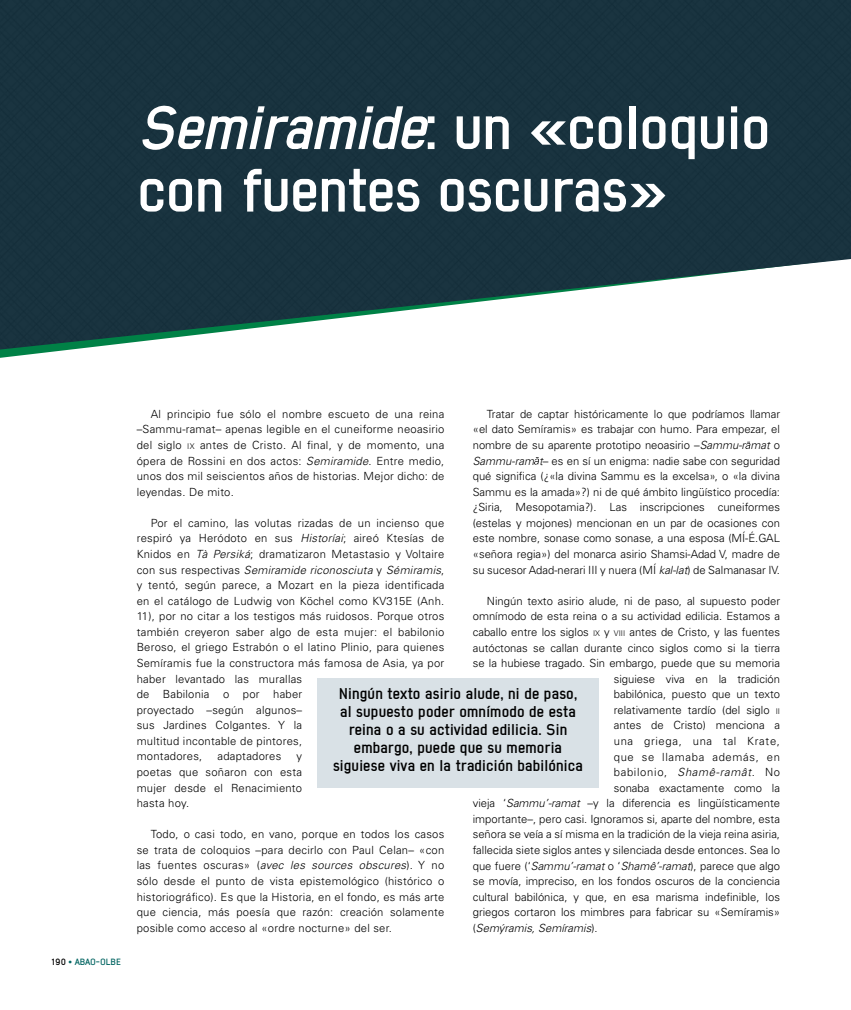
<style>
.page{position:relative;width:851px;height:1010px;background:#fff}
.page>*{position:absolute;margin:0;border:0;box-sizing:border-box;transform-origin:0 0}
.t1{font:700 58.75px/62.5px "Early Times";letter-spacing:-.01em;color:#fff}
.t2{font:700 15px/18px "Early Times";letter-spacing:.01em;color:#000;text-align:center}
.t3{font:300 11.25px/15.6px "Univers LT Std";color:#000;text-align:justify}
.t4{font:300 11.25px/15.6px "Univers LT Std";letter-spacing:.02em;color:#000}
.t5{font:300 11.25px "Univers LT Std";letter-spacing:.06em;color:#000}
.t6{font:italic 300 11.25px "Univers LT Std";color:#000}
.t7{font:700 8.75px "Early Times";color:#006461}
.s1{font-style:italic}
.s2{color:#000}
.s3{font-size:7.88px}
.s4{font-style:normal}
</style>
<div class="page">
<img style="left:0;top:0;width:850px;height:350px">
<svg style="left:745px;top:442px;width:5px;height:7px"></svg>
<svg style="left:534px;top:457px;width:5px;height:8px"></svg>
<div style="left:317px;top:678px;width:282px;height:110px;background:#d9e1e6"></div>
<h1 class="t1" style="left:137px;top:98px;width:635px"><span class="s1">Semiramide</span>: un «coloquio con fuentes oscuras»</h1>
<p class="t7" style="left:52px;top:957px;width:70px"><span class="s2">190</span> • ABAO-OLBE</p>
<p class="t3" style="left:472px;top:406px;width:309px;text-indent:14px">Tratar de captar históricamente lo que podríamos llamar «el dato Semíramis» es trabajar con humo. Para empezar, el nombre de su aparente prototipo neoasirio –<span class="s1">Sammu-r mat</span> o <span class="s1">Sammu-ram t</span>– es en sí un enigma: nadie sabe con seguridad qué significa (¿«la divina Sammu es la excelsa», o «la divina Sammu es la amada»?) ni de qué ámbito lingüístico procedía: ¿Siria, Mesopotamia?). Las inscripciones cuneiformes (estelas y mojones) mencionan en un par de ocasiones con este nombre, sonase como sonase, a una esposa (MÍ-É.GAL «señora regia») del monarca asirio Shamsi-Adad V, madre de su sucesor Adad-nerari III y nuera (MÍ <span class="s1">kal-lat</span>) de Salmanasar IV.</p>
<p class="t3" style="left:487px;top:593px;width:294px">Ningún texto asirio alude, ni de paso, al supuesto poder</p>
<p class="t3" style="left:472px;top:608px;width:309px">omnímodo de esta reina o a su actividad edilicia. Estamos a</p>
<p class="t3" style="left:472px;top:624px;width:309px">caballo entre los siglos <span class="s3">IX</span> y <span class="s3">VIII</span> antes de Cristo, y las fuentes</p>
<p class="t3" style="left:472px;top:640px;width:309px">autóctonas se callan durante cinco siglos como si la tierra</p>
<p class="t3" style="left:472px;top:655px;width:309px">se la hubiese tragado. Sin embargo, puede que su memoria</p>
<p class="t3" style="left:613px;top:671px;width:168px">siguiese viva en la tradición</p>
<p class="t3" style="left:613px;top:686px;width:168px">babilónica, puesto que un texto</p>
<p class="t3" style="left:613px;top:702px;width:168px">relativamente tardío (del siglo <span class="s3">II</span></p>
<p class="t3" style="left:613px;top:718px;width:168px">antes de Cristo) menciona a</p>
<p class="t5" style="left:613px;top:734px;width:168px">una griega, una tal Krate,</p>
<p class="t5" style="left:613px;top:750px;width:168px">que se llamaba además, en</p>
<p class="t5" style="left:613px;top:765px;width:168px">babilonio, <span class="s1">Shamê-ramât</span>. No</p>
<p class="t3" style="left:613px;top:780px;width:168px">sonaba exactamente como la</p>
<p class="t3" style="left:472px;top:795px;width:309px">vieja ‘<span class="s1">Sammu’-ramat</span> –y la diferencia es lingüísticamente</p>
<p class="t3" style="left:472px;top:811px;width:309px">importante–, pero casi. Ignoramos si, aparte del nombre, esta</p>
<p class="t3" style="left:472px;top:826px;width:309px">señora se veía a sí misma en la tradición de la vieja reina asiria,</p>
<p class="t3" style="left:472px;top:842px;width:309px">fallecida siete siglos antes y silenciada desde entonces. Sea lo</p>
<p class="t3" style="left:472px;top:858px;width:309px">que fuere (‘<span class="s1">Sammu’-ramat</span> o ‘<span class="s1">Shamê’-ramat</span>), parece que algo</p>
<p class="t3" style="left:472px;top:873px;width:309px">se movía, impreciso, en los fondos oscuros de la conciencia</p>
<p class="t3" style="left:472px;top:889px;width:309px">cultural babilónica, y que, en esa marisma indefinible, los</p>
<p class="t3" style="left:472px;top:904px;width:309px">griegos cortaron los mimbres para fabricar su «Semíramis»</p>
<p class="t6" style="left:472px;top:921px;width:126px"><span class="s4">(</span>Semýramis, Semíramis<span class="s4">).</span></p>
<p class="t3" style="left:137px;top:406px;width:309px;text-indent:14px">Al principio fue sólo el nombre escueto de una reina –Sammu-ramat– apenas legible en el cuneiforme neoasirio del siglo <span class="s3">IX</span> antes de Cristo. Al final, y de momento, una ópera de Rossini en dos actos: <span class="s1">Semiramide</span>. Entre medio, unos dos mil seiscientos años de historias. Mejor dicho: de leyendas. De mito.</p>
<p class="t4" style="left:137px;top:515px;width:309px;text-indent:14px">Por el camino, las volutas rizadas de un incienso que respiró ya Heródoto en sus <span class="s1">Historíai</span>; aireó Ktesías de Knidos en <span class="s1">Tà Persiká</span>; dramatizaron Metastasio y Voltaire con sus respectivas <span class="s1">Semiramide riconosciuta</span> y <span class="s1">Sémiramis</span>, y tentó, según parece, a Mozart en la pieza identificada en el catálogo de Ludwig von Köchel como KV315E (Anh.<br>11), por no citar a los testigos más ruidosos. Porque otros también creyeron saber algo de esta mujer: el babilonio Beroso, el griego Estrabón o el latino Plinio, para quienes Semíramis fue la constructora más famosa de Asia, ya por haber levantado las murallas<br>de Babilonia o por haber<br>proyectado –según algunos–<br>sus Jardines Colgantes. Y la<br>multitud incontable de pintores,<br>montadores,</p>
<h2 class="t2" style="left:333px;top:685px;width:251px">Ningún texto asirio alude, ni de paso, al supuesto poder omnímodo de esta reina o a su actividad edilicia. Sin embargo, puede que su memoria siguiese viva en la tradición babilónica</h2>
<p class="t4" style="left:217px;top:749px;width:65px">adaptadores</p>
<p class="t3" style="left:137px;top:749px;width:167px;text-indent:160px">y poetas que soñaron con esta mujer desde el Renacimiento hasta hoy.</p>
<p class="t3" style="left:137px;top:826px;width:309px;text-indent:14px">Todo, o casi todo, en vano, porque en todos los casos se trata de coloquios –para decirlo con Paul Celan– «con las fuentes oscuras» (<span class="s1">avec les sources obscures</span>). Y no sólo desde el punto de vista epistemológico (histórico o historiográfico). Es que la Historia, en el fondo, es más arte que ciencia, más poesía que razón: creación solamente posible como acceso al «ordre nocturne» del ser.</p>
</div>
